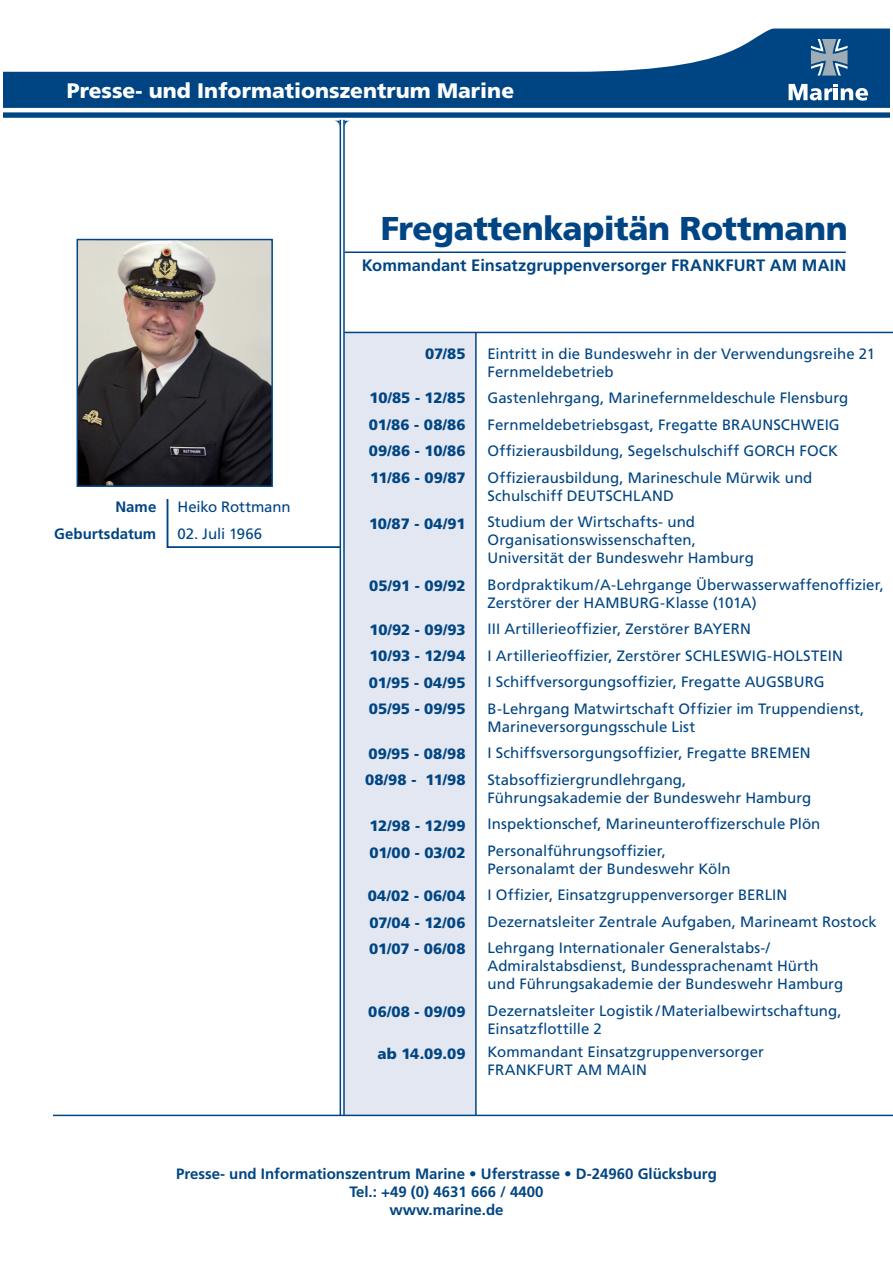
<style>
.page{position:relative;width:893px;height:1263px;background:#fff}
.page>*{position:absolute;margin:0;border:0;box-sizing:border-box;transform-origin:0 0}
.t1{font:900 33px "Frutiger LT Std";letter-spacing:-.015em;color:#004583}
.t2{font:900 21px "Frutiger LT Std";color:#fff}
.t3{font:700 16.5px "Frutiger LT Std";letter-spacing:.005em;color:#004583}
.t4{font:15px/26.5px "Frutiger LT Std";letter-spacing:.005em;color:#004583}
.t5{font:900 15px/26.5px "Frutiger LT Std";letter-spacing:.005em;color:#004583;text-align:justify}
.t6{font:700 15px/18px "Frutiger LT Std";color:#004583;text-align:center}
</style>
<div class="page">
<div style="left:344px;top:332px;width:132px;height:783px;background:#e3e7f1"></div>
<div style="left:3px;top:29px;width:887px;height:89px;background:#004583;border:2px solid #004684"></div>
<hr style="left:0;top:108px;width:893px;height:4px;background:#fff">
<svg style="left:3px;top:28px;width:812px;height:44px;background:#e1e9f0"></svg>
<svg style="left:811px;top:39px;width:36px;height:37px"></svg>
<svg style="left:789px;top:84px;width:79px;height:17px"></svg>
<hr style="left:340px;top:120px;width:1px;height:995px;background:#004583">
<hr style="left:343px;top:120px;width:2px;height:995px;background:#004583">
<svg style="left:336px;top:121px;width:13px;height:7px"></svg>
<hr style="left:53px;top:1115px;width:840px;height:1px;background:#004583">
<hr style="left:475px;top:333px;width:2px;height:782px;background:#004583">
<hr style="left:344px;top:332px;width:549px;height:1px;background:#004583">
<hr style="left:345px;top:251px;width:501px;height:2px;background:#004583">
<svg style="left:76px;top:238px;width:197px;height:249px;background:#706d6b"></svg>
<svg style="left:166px;top:498px;width:176px;height:51px"></svg>
<h2 class="t2" style="left:67px;top:78px;width:449px">Presse- und Informationszentrum Marine</h2>
<p class="t6" style="left:115px;top:497px;width:42px">Name</p>
<p class="t4" style="left:178px;top:493px;width:115px">Heiko Rottmann</p>
<p class="t6" style="left:54px;top:525px;width:104px">Geburtsdatum</p>
<p class="t4" style="left:178px;top:521px;width:86px">02. Juli 1966</p>
<h1 class="t1" style="left:381px;top:209px;width:468px">Fregattenkapitän Rottmann</h1>
<p class="t3" style="left:362px;top:255px;width:364px">Kommandant Einsatzgruppenversorger Frankfu</p>
<p class="t3" style="left:746px;top:255px;width:102px">rt am Main</p>
<p class="t5" style="left:425px;top:340px;width:42px">07/85</p>
<p class="t5" style="left:369px;top:385px;width:98px">10/85 - 12/85<br>01/86 - 08/86<br>09/86 - 10/86<br>11/86 - 09/87</p>
<p class="t5" style="left:369px;top:510px;width:98px">10/87 - 04/91</p>
<p class="t5" style="left:369px;top:572px;width:98px">05/91 - 09/92</p>
<p class="t5" style="left:369px;top:616px;width:98px">10/92 - 09/93<br>10/93 - 12/94<br>01/95 - 04/95<br>05/95 - 09/95</p>
<p class="t5" style="left:365px;top:740px;width:102px">09/95 - 08/98<br>08/98 - 11/98</p>
<p class="t5" style="left:369px;top:813px;width:98px">12/98 - 12/99<br>01/00 - 03/02</p>
<p class="t5" style="left:368px;top:883px;width:99px">04/02 - 06/04<br>07/04 - 12/06<br>01/07 - 06/08</p>
<p class="t5" style="left:368px;top:999px;width:99px">06/08 - 09/09</p>
<p class="t5" style="left:378px;top:1040px;width:90px">ab 14.09.09</p>
<p class="t4" style="left:488px;top:344px;width:389px;line-height:18px">Eintritt in die Bundeswehr in der Verwendungsreihe 21<br>Fernmeldebetrieb</p>
<p class="t4" style="left:488px;top:385px;width:362px">Gastenlehrgang, Marinefernmeldeschule Flensburg Fernmeldebetriebsgast, Fregatte BRAUNSCHWEIG Offizierausbildung, Segelschulschiff GORCH FOCK Offizierausbildung, Marineschule Mürwik und</p>
<p class="t4" style="left:488px;top:482px;width:209px">Schulschiff DEUTSCHLAND<br>Studium der Wirtschafts- und</p>
<p class="t4" style="left:488px;top:531px;width:268px;line-height:18px">Organisationswissenschaften,<br>Universität der Bundeswehr Hamburg</p>
<p class="t4" style="left:488px;top:575px;width:398px;line-height:18px">Bordpraktikum/A-Lehrgange Überwasserwaffenoffizier,<br>Zerstörer der HAMBURG-Klasse (101A)</p>
<p class="t4" style="left:488px;top:616px;width:378px">III Artillerieoffizier, Zerstörer BAYERN<br>I Artillerieoffizier, Zerstörer SCHLESWIG-HOLSTEIN<br>I Schiffversorgungsoffizier, Fregatte AUGSBURG B-Lehrgang Matwirtschaft Offizier im Truppendienst,</p>
<p class="t4" style="left:488px;top:713px;width:325px">Marineversorgungsschule List<br>I Schiffsversorgungsoffizier, Fregatte BREMEN<br>Stabsoffiziergrundlehrgang,</p>
<p class="t4" style="left:488px;top:784px;width:334px">Führungsakademie der Bundeswehr Hamburg<br>Inspektionschef, Marineunteroffizerschule Plön<br>Personalführungsoffizier,</p>
<p class="t4" style="left:488px;top:855px;width:391px">Personalamt der Bundeswehr Köln<br>I Offizier, Einsatzgruppenversorger BERLIN Dezernatsleiter Zentrale Aufgaben, Marineamt Rostock Lehrgang Internationaler Generalstabs-/</p>
<p class="t4" style="left:488px;top:957px;width:357px;line-height:18px">Admiralstabsdienst, Bundessprachenamt Hürth und Führungsakademie der Bundeswehr Hamburg</p>
<p class="t4" style="left:488px;top:1001px;width:356px;line-height:18px">Dezernatsleiter Logistik/Materialbewirtschaftung,<br>Einsatzflottille 2</p>
<p class="t4" style="left:488px;top:1043px;width:278px;line-height:18px">Kommandant Einsatzgruppenversorger<br>Frankfurt</p>
<p class="t4" style="left:577px;top:1057px;width:53px">am Main</p>
<p class="t6" style="left:176px;top:1164px;width:542px">Presse- und Informationszentrum Marine • Uferstrasse • D-24960 Glücksburg<br>Tel.: +49 (0) 4631 666 / 4400<br>www.marine.de</p>
</div>
